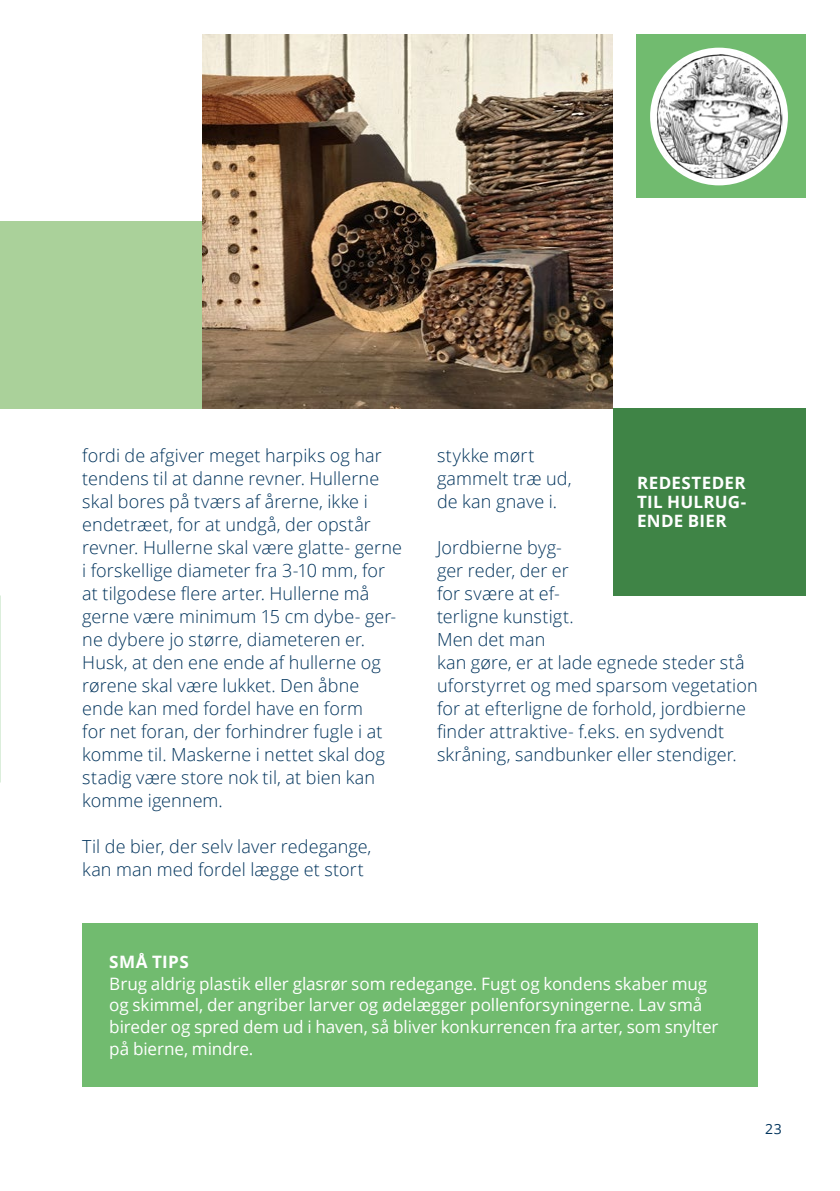
<style>
.page{position:relative;width:840px;height:1191px;background:#fff}
.page>*{position:absolute;margin:0;border:0;box-sizing:border-box;transform-origin:0 0}
.t1{font:300 18px/23px "Open Sans";letter-spacing:.005em;color:#00335c}
.t2{font:17px/21.8px "Open Sans";letter-spacing:-.005em;color:#fff}
.t3{font:700 17px/19px "Open Sans";letter-spacing:.02em;color:#fff;text-align:justify}
.t4{font:14px "Open Sans";color:#00335c}
</style>
<div class="page">
<div style="left:82px;top:923px;width:675px;height:163px;background:#71bb6f"></div>
<div style="left:635px;top:34px;width:170px;height:164px;background:#71bb6f"></div>
<svg style="left:649px;top:48px;width:138px;height:137px"></svg>
<img style="left:655px;top:53px;width:126px;height:125px">
<div style="left:0;top:221px;width:203px;height:187px;background:#aad19a"></div>
<div style="left:612px;top:408px;width:193px;height:187px;background:#3f8446"></div>
<img style="left:203px;top:34px;width:409px;height:374px">
<p class="t1" style="left:82px;top:443px;width:321px">fordi de afgiver meget harpiks og har tendens til at danne revner. Hullerne skal bores på tværs af årerne, ikke i endetræet, for at undgå, der opstår revner. Hullerne skal være glatte- gerne i forskellige diameter fra 3-10 mm, for at tilgodese flere arter. Hullerne må gerne være minimum 15 cm dybe- ger&shy;ne dybere jo større, diameteren er.<br>Husk, at den ene ende af hullerne og rørene skal være lukket. Den åbne ende kan med fordel have en form<br>for net foran, der forhindrer fugle i at komme til. Maskerne i nettet skal dog stadig være store nok til, at bien kan komme igennem.</p>
<p class="t1" style="left:82px;top:834px;width:290px">Til de bier, der selv laver redegange, kan man med fordel lægge et stort</p>
<p class="t1" style="left:437px;top:443px;width:136px">stykke mørt gammelt træ ud, de kan gnave i.</p>
<p class="t1" style="left:437px;top:535px;width:322px">Jordbierne byg-<br>ger reder, der er<br>for svære at ef-<br>terligne kunstigt.<br>Men det man<br>kan gøre, er at lade egnede steder stå uforstyrret og med sparsom vegetation for at efterligne de forhold, jordbierne finder attraktive- f.eks. en sydvendt skråning, sandbunker eller stendiger.</p>
<p class="t3" style="left:636px;top:473px;width:110px">REDESTEDER TIL HULRUG-ENDE BIER</p>
<p class="t3" style="left:109px;top:951px;width:81px">SMÅ TIPS</p>
<p class="t2" style="left:109px;top:972px;width:610px">Brug aldrig plastik eller glasrør som redegange. Fugt og kondens skaber mug og skimmel, der angriber larver og ødelægger pollenforsyningerne. Lav små bireder og spred dem ud i haven, så bliver konkurrencen fra arter, som snylter på bierne, mindre.</p>
<p class="t4" style="left:764px;top:1118px;width:18px">23</p>
</div>
